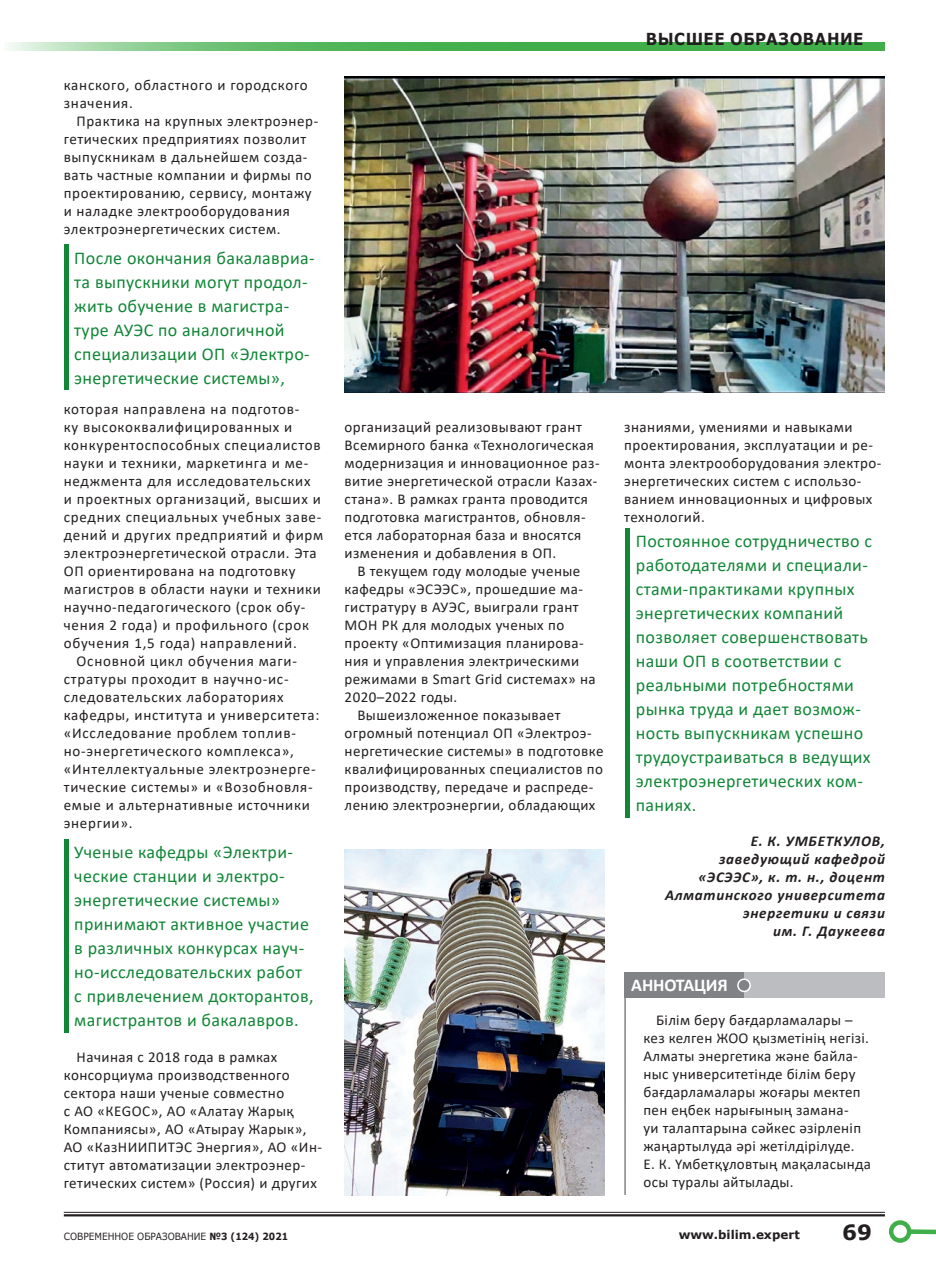
<style>
.page{position:relative;width:936px;height:1263px;background:#fff}
.page>*{position:absolute;margin:0;border:0;box-sizing:border-box;transform-origin:0 0}
.t1{font:700 21px "Verdana";color:#231f20}
.t2{font:18px/24px "Calibri";letter-spacing:.02em;color:#118637}
.t3{font:700 18px "Calibri";letter-spacing:-.01em;color:#fff}
.t4{font:700 16.5px "Verdana";letter-spacing:.03em;color:#231f20;scale:.91 1}
.t5{font:15px/18px "Calibri";letter-spacing:.03em;color:#231f20}
.t6{font:15px/18px "Calibri";letter-spacing:.05em;color:#231f20}
.t7{font:italic 700 15px/18px "Calibri";letter-spacing:.05em;color:#231f20;text-align:right}
.t8{font:700 12px "Verdana";color:#231f20}
.t9{font:9.9px "Verdana";color:#231f20;scale:.91 1}
.s1{font-weight:700}
</style>
<div class="page">
<hr style="left:64px;top:244px;width:4px;height:146px;background:#118637">
<hr style="left:64px;top:839px;width:4px;height:193px;background:#118637">
<div style="left:625px;top:528px;width:5px;height:289px;background:#118637"></div>
<hr style="left:624px;top:997px;width:1px;height:198px;background:#808285">
<div style="left:624px;top:972px;width:120px;height:26px;background:#808285"></div>
<div style="left:744px;top:972px;width:140px;height:26px;background:#bcbdc0"></div>
<div style="left:737px;top:979px;width:13px;height:12px;background:#808285;border-radius:50%"></div>
<div style="left:737px;top:978px;width:13px;height:14px;border:2px solid #fff;border-radius:50%"></div>
<img style="left:344px;top:77px;width:540px;height:315px">
<img style="left:344px;top:850px;width:260px;height:346px">
<hr style="left:64px;top:1212px;width:820px;height:1px;background:#231f20">
<hr style="left:64px;top:1214px;width:820px;height:2px;background:#231f20">
<svg style="left:8px;top:43px;width:876px;height:8px;background:#5eba65"></svg>
<div style="left:909px;top:1229px;width:26px;height:5px;background:#40ae49"></div>
<div style="left:888px;top:1220px;width:23px;height:23px;border:4px solid #40ae49;border-radius:50%"></div>
<p class="t6" style="left:64px;top:76px;width:245px">канского, областного и городского значения.</p>
<p class="t5" style="left:64px;top:112px;width:256px;text-indent:13px">Практика на крупных электроэнер&shy;гетических предприятиях позволит выпускникам в дальнейшем созда&shy;вать частные компании и фирмы по проектированию, сервису, монтажу и наладке электрооборудования электроэнергетических систем.</p>
<p class="t2" style="left:74px;top:246px;width:242px">После окончания бакалавриа&shy;та выпускники могут продол&shy;жить обучение в магистра&shy;туре АУЭС по аналогичной специализации ОП «Электро&shy;энергетические системы»,</p>
<p class="t6" style="left:64px;top:400px;width:237px">которая направлена на подготов-</p>
<p class="t6" style="left:64px;top:418px;width:230px">ку высококвалифицированных и</p>
<p class="t6" style="left:64px;top:436px;width:258px">конкурентоспособных специалистов</p>
<p class="t6" style="left:64px;top:454px;width:246px">науки и техники, маркетинга и ме-</p>
<p class="t6" style="left:64px;top:472px;width:248px">неджмента для исследовательских</p>
<p class="t6" style="left:64px;top:490px;width:259px">и проектных организаций, высших и</p>
<p class="t6" style="left:64px;top:508px;width:259px">средних специальных учебных заве-</p>
<p class="t6" style="left:64px;top:526px;width:261px">дений и других предприятий и фирм</p>
<p class="t5" style="left:64px;top:544px;width:254px">электроэнергетической отрасли. Эта</p>
<p class="t5" style="left:64px;top:562px;width:233px">ОП ориентирована на подготовку</p>
<p class="t5" style="left:64px;top:580px;width:258px">магистров в области науки и техники</p>
<p class="t5" style="left:64px;top:598px;width:242px">научно-педагогического (срок обу-</p>
<p class="t6" style="left:64px;top:616px;width:247px">чения 2 года) и профильного (срок</p>
<p class="t6" style="left:64px;top:634px;width:234px">обучения 1,5 года) направлений.</p>
<p class="t6" style="left:77px;top:652px;width:222px">Основной цикл обучения маги-</p>
<p class="t6" style="left:64px;top:670px;width:226px">стратуры проходит в научно-ис-</p>
<p class="t6" style="left:64px;top:688px;width:221px">следовательских лабораториях</p>
<p class="t6" style="left:64px;top:706px;width:257px">кафедры, института и университета:</p>
<p class="t6" style="left:64px;top:724px;width:234px">«Исследование проблем топлив-</p>
<p class="t6" style="left:64px;top:742px;width:231px">но-энергетического комплекса»,</p>
<p class="t6" style="left:64px;top:760px;width:253px">«Интеллектуальные электроэнерге-</p>
<p class="t6" style="left:64px;top:778px;width:250px">тические системы» и «Возобновля-</p>
<p class="t6" style="left:64px;top:796px;width:248px">емые и альтернативные источники</p>
<p class="t6" style="left:64px;top:814px;width:70px">энергии».</p>
<p class="t2" style="left:74px;top:840px;width:241px">Ученые кафедры «Электри&shy;ческие станции и электро&shy;энергетические системы» принимают активное участие в различных конкурсах науч&shy;но-исследовательских работ с привлечением докторантов, магистрантов и бакалавров.</p>
<p class="t5" style="left:64px;top:1048px;width:260px;text-indent:13px">Начиная с 2018 года в рамках консорциума производственного сектора наши ученые совместно<br>с АО «КЕGOС», АО «Алатау Жарық<br>Компаниясы», АО «Атырау Жарык»,<br>АО «КазНИИПИТЭС Энергия», АО «Ин&shy;ститут автоматизации электроэнер&shy;гетических систем» (Россия) и других</p>
<p class="t4" style="left:646px;top:27px;width:240px">ВЫСШЕЕ ОБРАЗОВАНИЕ</p>
<p class="t5" style="left:344px;top:418px;width:256px">организаций реализовывают грант Всемирного банка «Технологическая модернизация и инновационное раз&shy;витие энергетической отрасли Казах&shy;стана». В рамках гранта проводится подготовка магистрантов, обновля&shy;ется лабораторная база и вносятся изменения и добавления в ОП.</p>
<p class="t5" style="left:357px;top:562px;width:224px">В текущем году молодые ученые</p>
<p class="t5" style="left:344px;top:580px;width:240px">кафедры «ЭСЭЭС», прошедшие ма-</p>
<p class="t5" style="left:344px;top:598px;width:235px">гистратуру в АУЭС, выиграли грант</p>
<p class="t5" style="left:344px;top:616px;width:221px">МОН РК для молодых ученых по</p>
<p class="t5" style="left:344px;top:634px;width:240px">проекту «Оптимизация планирова-</p>
<p class="t5" style="left:344px;top:652px;width:236px">ния и управления электрическими</p>
<p class="t5" style="left:344px;top:670px;width:252px">режимами в Smart Grid системах» на</p>
<p class="t5" style="left:344px;top:688px;width:114px">2020–2022 годы.</p>
<p class="t5" style="left:357px;top:706px;width:204px">Вышеизложенное показывает</p>
<p class="t5" style="left:344px;top:724px;width:248px">огромный потенциал ОП «Электроэ-</p>
<p class="t5" style="left:344px;top:742px;width:260px">нергетические системы» в подготовке</p>
<p class="t5" style="left:344px;top:760px;width:260px">квалифицированных специалистов по</p>
<p class="t5" style="left:344px;top:778px;width:250px">производству, передаче и распреде-</p>
<p class="t5" style="left:344px;top:796px;width:252px">лению электроэнергии, обладающих</p>
<p class="t5" style="left:624px;top:418px;width:258px">знаниями, умениями и навыками проектирования, эксплуатации и ре&shy;монта электрооборудования электро&shy;энергетических систем с использо&shy;ванием инновационных и цифровых технологий.</p>
<p class="t2" style="left:636px;top:529px;width:238px">Постоянное сотрудничество с работодателями и специали&shy;стами-практиками крупных энергетических компаний позволяет совершенствовать наши ОП в соответствии с реальными потребностями рынка труда и дает возмож&shy;ность выпускникам успешно трудоустраиваться в ведущих электроэнергетических ком&shy;паниях.</p>
<p class="t7" style="left:665px;top:832px;width:221px">Е. К. УМБЕТКУЛОВ, заведующий кафедрой «ЭСЭЭС», к. т. н., доцент<br>Алматинского университета энергетики и связи<br>им. Г. Даукеева</p>
<p class="t3" style="left:631px;top:973px;width:98px">АННОТАЦИЯ</p>
<p class="t5" style="left:643px;top:1010px;width:229px;text-indent:13px">Білім беру бағдарламалары – кез келген ЖОО қызметінің негізі.<br>Алматы энергетика және байла&shy;ныс университетінде білім беру бағдарламалары жоғары мектеп пен еңбек нарығының замана-<br>уи талаптарына сәйкес әзірленіп жаңартылуда әрі жетілдірілуде.<br>Е. К. Үмбетқұловтың мақаласында осы туралы айтылады.</p>
<p class="t9" style="left:64px;top:1229px;width:248px">СОВРЕМЕННОЕ ОБРАЗОВАНИЕ <span class="s1">№3 (124) 2021</span></p>
<p class="t8" style="left:678px;top:1226px;width:123px">www.bilim.expert</p>
<h1 class="t1" style="left:842px;top:1217px;width:31px">69</h1>
</div>
